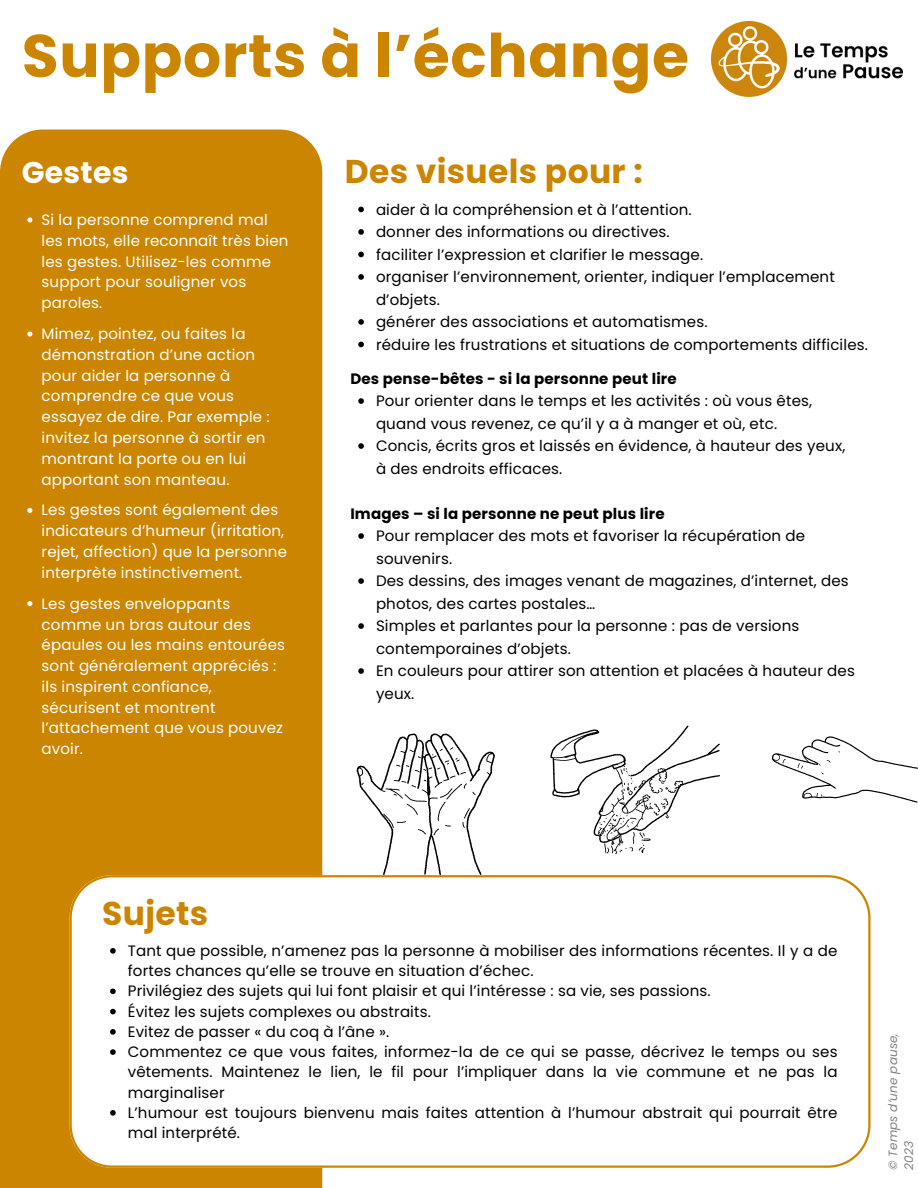
<style>
.page{position:relative;width:918px;height:1188px;background:#fff}
.page>*{position:absolute;margin:0;border:0;box-sizing:border-box;transform-origin:0 0}
.t1{font:700 60px "Poppins";letter-spacing:.01em;color:#cc8501}
.t2{font:700 33px "Poppins";letter-spacing:.01em;color:#cc8501}
.t3{font:700 30px "Poppins";letter-spacing:.01em;color:#fff}
.t4{font:15px/22.5px "Poppins";letter-spacing:.01em;color:#000}
.t5{font:15px/20.9px "Poppins";letter-spacing:.01em;color:#fff}
.t6{font:700 15px "Poppins";letter-spacing:.01em;color:#000}
.t7{font:italic 12px/16px "Poppins";letter-spacing:.01em;color:#808080}
</style>
<div class="page">
<div style="left:0;top:130px;width:322px;height:1058px;background:#cc8501"></div>
<svg style="left:70px;top:875px;width:800px;height:293px"></svg>
<svg style="left:358px;top:398px;width:6px;height:6px"></svg>
<svg style="left:358px;top:443px;width:6px;height:6px"></svg>
<svg style="left:358px;top:533px;width:6px;height:6px"></svg>
<svg style="left:358px;top:578px;width:6px;height:6px"></svg>
<svg style="left:358px;top:623px;width:6px;height:6px"></svg>
<svg style="left:358px;top:668px;width:6px;height:6px"></svg>
<svg style="left:550px;top:726px;width:170px;height:128px"></svg>
<svg style="left:357px;top:733px;width:138px;height:142px"></svg>
<svg style="left:772px;top:736px;width:146px;height:67px"></svg>
<svg style="left:358px;top:207px;width:6px;height:5px"></svg>
<svg style="left:358px;top:229px;width:6px;height:6px"></svg>
<svg style="left:358px;top:252px;width:6px;height:5px"></svg>
<svg style="left:358px;top:274px;width:6px;height:6px"></svg>
<svg style="left:358px;top:319px;width:6px;height:6px"></svg>
<svg style="left:358px;top:342px;width:6px;height:5px"></svg>
<svg style="left:27px;top:217px;width:5px;height:6px"></svg>
<svg style="left:27px;top:332px;width:5px;height:5px"></svg>
<svg style="left:27px;top:508px;width:5px;height:5px"></svg>
<svg style="left:27px;top:601px;width:5px;height:5px"></svg>
<svg style="left:110px;top:948px;width:6px;height:6px"></svg>
<svg style="left:110px;top:989px;width:6px;height:5px"></svg>
<svg style="left:110px;top:1009px;width:6px;height:5px"></svg>
<svg style="left:110px;top:1029px;width:6px;height:6px"></svg>
<svg style="left:110px;top:1049px;width:6px;height:6px"></svg>
<svg style="left:110px;top:1110px;width:6px;height:6px"></svg>
<img style="left:711px;top:21px;width:192px;height:75px">
<p class="t1" style="left:22px;top:14px;width:669px">Supports à l’échange</p>
<p class="t3" style="left:22px;top:151px;width:108px">Gestes</p>
<p class="t5" style="left:42px;top:209px;width:248px">Si la personne comprend mal les mots, elle reconnaît très bien les gestes. Utilisez-les comme support pour souligner vos paroles.</p>
<p class="t5" style="left:42px;top:323px;width:230px">Mimez, pointez, ou faites la démonstration d’une action pour aider la personne à comprendre ce que vous essayez de dire. Par exemple : invitez la personne à sortir en montrant la porte ou en lui apportant son manteau.</p>
<p class="t5" style="left:42px;top:500px;width:247px">Les gestes sont également des indicateurs d’humeur (irritation, rejet, affection) que la personne interprète instinctivement.</p>
<p class="t5" style="left:42px;top:593px;width:245px">Les gestes enveloppants comme un bras autour des épaules ou les mains entourées sont généralement appréciés : ils inspirent confiance, sécurisent et montrent l’attachement que vous pouvez avoir.</p>
<p class="t2" style="left:345px;top:149px;width:299px">Des visuels pour :</p>
<p class="t4" style="left:376px;top:198px;width:317px">aider à la compréhension et à l’attention.</p>
<p class="t4" style="left:376px;top:221px;width:295px">donner des informations ou directives.</p>
<p class="t4" style="left:376px;top:243px;width:329px">faciliter l’expression et clarifier le message.</p>
<p class="t4" style="left:376px;top:266px;width:460px">organiser l’environnement, orienter, indiquer l’emplacement d’objets.</p>
<p class="t4" style="left:376px;top:311px;width:333px">générer des associations et automatismes.</p>
<p class="t4" style="left:376px;top:333px;width:493px">réduire les frustrations et situations de comportements difficiles.</p>
<p class="t6" style="left:350px;top:368px;width:328px">Des pense-bêtes - si la personne peut lire</p>
<p class="t4" style="left:376px;top:390px;width:438px">Pour orienter dans le temps et les activités : où vous êtes, quand vous revenez, ce qu’il y a à manger et où, etc.</p>
<p class="t4" style="left:376px;top:435px;width:471px">Concis, écrits gros et laissés en évidence, à hauteur des yeux, à des endroits efficaces.</p>
<p class="t6" style="left:350px;top:503px;width:316px">Images – si la personne ne peut plus lire</p>
<p class="t4" style="left:376px;top:525px;width:431px">Pour remplacer des mots et favoriser la récupération de souvenirs.</p>
<p class="t4" style="left:376px;top:570px;width:474px">Des dessins, des images venant de magazines, d’internet, des photos, des cartes postales…</p>
<p class="t4" style="left:376px;top:615px;width:425px">Simples et parlantes pour la personne : pas de versions contemporaines d’objets.</p>
<p class="t4" style="left:376px;top:660px;width:480px">En couleurs pour attirer son attention et placées à hauteur des yeux.</p>
<p class="t2" style="left:102px;top:890px;width:107px">Sujets</p>
<p class="t4" style="left:128px;top:941px;width:711px;line-height:20.2px">Tant que possible, n’amenez pas la personne à mobiliser des informations récentes. Il y a de fortes chances qu’elle se trouve en situation d’échec.</p>
<p class="t4" style="left:128px;top:980px;width:584px">Privilégiez des sujets qui lui font plaisir et qui l’intéresse : sa vie, ses passions.</p>
<p class="t4" style="left:128px;top:1000px;width:305px">Évitez les sujets complexes ou abstraits.</p>
<p class="t4" style="left:128px;top:1020px;width:263px">Evitez de passer « du coq à l’âne ».</p>
<p class="t4" style="left:128px;top:1042px;width:711px;line-height:20.2px;text-align:justify">Commentez ce que vous faites, informez-la de ce qui se passe, décrivez le temps ou ses vêtements. Maintenez le lien, le fil pour l’impliquer dans la vie commune et ne pas la marginaliser</p>
<p class="t4" style="left:128px;top:1103px;width:711px;line-height:20.2px">L’humour est toujours bienvenu mais faites attention à l’humour abstrait qui pourrait être mal interprété.</p>
<p class="t7" style="left:885px;top:1170px;width:139px;rotate:-90deg">© Temps d’une pause,<br>2023</p>
</div>
